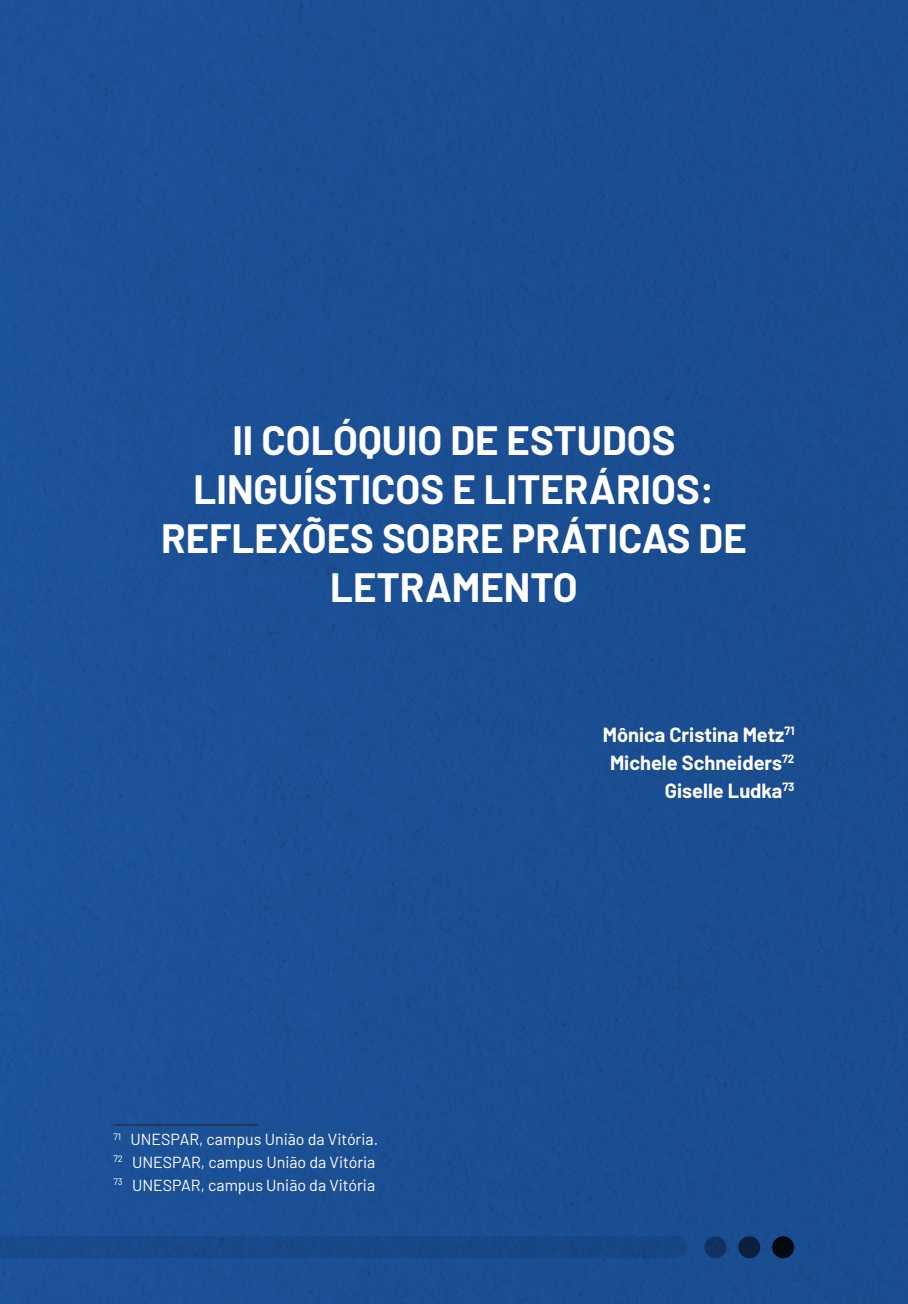
<style>
.page{position:relative;width:908px;height:1304px;background:#fff}
.page>*{position:absolute;margin:0;border:0;box-sizing:border-box;transform-origin:0 0}
.titulo{font:700 40px/49px "Barlow";color:#fff;text-align:center}
.autor_cap{font:700 20px "Barlow";color:#fff}
.nota_rodape{font:16px "Barlow";color:#fff}
</style>
<div class="page">
<div style="left:1px;top:0;width:906px;height:1304px;background:#1b4f94"></div>
<div style="left:0;top:1236px;width:676px;height:22px;background:#184888"></div>
<svg style="left:771px;top:1236px;width:22px;height:22px"></svg>
<div style="left:738px;top:1236px;width:22px;height:22px;background:#0b203f;border-radius:50%"></div>
<div style="left:704px;top:1236px;width:22px;height:22px;background:#113361;border-radius:50%"></div>
<hr style="left:113px;top:1125px;width:144px;height:1px;background:#231f20">
<p class="titulo" style="left:161px;top:413px;width:586px">II COLÓQUIO DE ESTUDOS<br>LINGUÍSTICOS E LITERÁRIOS:<br>REFLEXÕES SOBRE PRÁTICAS DE<br>LETRAMENTO</p>
<p class="nota_rodape" style="left:113px;top:1128px;width:266px"><sup>71</sup> UNESPAR, campus União da Vitória.</p>
<p class="nota_rodape" style="left:113px;top:1150px;width:263px"><sup>72</sup> UNESPAR, campus União da Vitória</p>
<p class="nota_rodape" style="left:113px;top:1173px;width:263px"><sup>73</sup> UNESPAR, campus União da Vitória</p>
<p class="autor_cap" style="left:602px;top:720px;width:193px">Mônica Cristina Metz<sup>71</sup></p>
<p class="autor_cap" style="left:609px;top:748px;width:186px">Michele Schneiders<sup>72</sup></p>
<p class="autor_cap" style="left:664px;top:776px;width:131px">Giselle Ludka<sup>73</sup></p>
</div>
